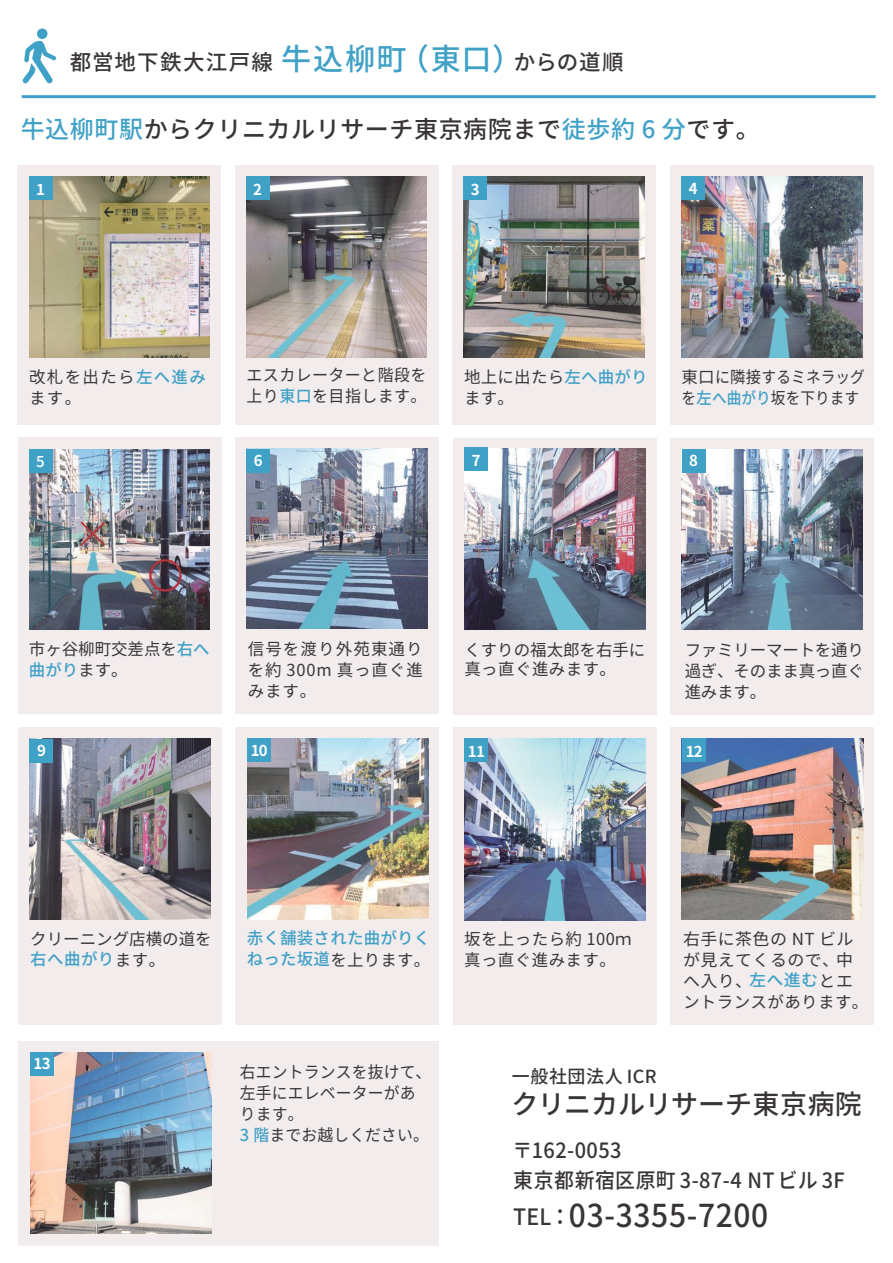
<style>
.page{position:relative;width:893px;height:1263px;background:#fff}
.page>*{position:absolute;margin:0;border:0;box-sizing:border-box;transform-origin:0 0}
.t1{font:500 31.5px "Gen Shin Gothic";letter-spacing:.025em;color:#383437;scale:.95 1}
.t2{font:500 27px "Gen Shin Gothic";color:#383437}
.t3{font:500 24px "Gen Shin Gothic";letter-spacing:.025em;color:#383437}
.t4{font:500 21.6px "Gen Shin Gothic";letter-spacing:.05em;color:#393539}
.t5{font:500 21px/30px "Gen Shin Gothic";letter-spacing:.025em;color:#383437;scale:.95 1}
.t6{font:500 18px "Gen Shin Gothic";letter-spacing:.025em;color:#383437}
.t7{font:16.5px/21px "Gen Shin Gothic";letter-spacing:.015em;color:#393539}
.t8{font:16.5px/21px "Gen Shin Gothic";letter-spacing:.015em;color:#393539;scale:.96 1}
.t9{font:16.5px/20.4px "Gen Shin Gothic";letter-spacing:-.005em;color:#393539}
.t10{font:500 16.5px/21.8px "Gen Shin Gothic";letter-spacing:.01em;color:#40a1c7}
.t11{font:16.5px/21px "Gen Shin Gothic";letter-spacing:.08em;color:#393539}
.t12{font:700 15px "Gen Shin Gothic";letter-spacing:-.05em;color:#fff}
.t13{font:500 15px "Gen Shin Gothic";color:#fff}
.s1{font-size:30.15px;color:#40a1c7}
.s2{color:#40a1c7}
.s3{font-weight:500;color:#40a1c7}
.s4{font-weight:400;color:#393539}
.s5{font-size:22.5px}
</style>
<div class="page">
<div style="left:19px;top:1042px;width:420px;height:204px;background:#f3eced"></div>
<img style="left:30px;top:1052px;width:181px;height:181px">
<div style="left:670px;top:727px;width:204px;height:298px;background:#f3eced"></div>
<img style="left:682px;top:738px;width:181px;height:182px">
<div style="left:453px;top:727px;width:204px;height:298px;background:#f3eced"></div>
<img style="left:464px;top:739px;width:181px;height:181px">
<div style="left:235px;top:727px;width:204px;height:298px;background:#f3eced"></div>
<img style="left:247px;top:738px;width:181px;height:182px">
<div style="left:18px;top:727px;width:203px;height:298px;background:#f3eced"></div>
<img style="left:29px;top:739px;width:181px;height:181px">
<div style="left:670px;top:438px;width:204px;height:276px;background:#f3eced"></div>
<img style="left:682px;top:449px;width:181px;height:181px">
<div style="left:235px;top:438px;width:204px;height:276px;background:#f3eced"></div>
<img style="left:246px;top:448px;width:181px;height:181px">
<hr style="left:22px;top:95px;width:854px;height:3px;background:#40a1c7">
<div style="left:17px;top:165px;width:204px;height:259px;background:#f3eced"></div>
<div style="left:235px;top:165px;width:204px;height:259px;background:#f3eced"></div>
<div style="left:452px;top:165px;width:204px;height:259px;background:#f3eced"></div>
<div style="left:37px;top:29px;width:10px;height:10px;background:#40a1c7;border-radius:50%"></div>
<svg style="left:22px;top:40px;width:34px;height:44px"></svg>
<img style="left:29px;top:176px;width:181px;height:181px">
<img style="left:246px;top:176px;width:181px;height:181px">
<img style="left:464px;top:176px;width:181px;height:181px">
<div style="left:670px;top:165px;width:204px;height:259px;background:#f3eced"></div>
<div style="left:18px;top:438px;width:203px;height:276px;background:#f3eced"></div>
<img style="left:682px;top:176px;width:181px;height:181px">
<img style="left:29px;top:449px;width:181px;height:181px">
<div style="left:29px;top:176px;width:23px;height:24px;background:#40a1c7"></div>
<div style="left:246px;top:176px;width:24px;height:24px;background:#40a1c7"></div>
<div style="left:464px;top:176px;width:23px;height:24px;background:#40a1c7"></div>
<div style="left:682px;top:176px;width:23px;height:24px;background:#40a1c7"></div>
<div style="left:29px;top:449px;width:24px;height:24px;background:#40a1c7"></div>
<div style="left:453px;top:438px;width:203px;height:276px;background:#f3eced"></div>
<div style="left:682px;top:449px;width:23px;height:24px;background:#40a1c7"></div>
<div style="left:29px;top:739px;width:24px;height:23px;background:#40a1c7"></div>
<img style="left:464px;top:448px;width:182px;height:181px">
<div style="left:464px;top:448px;width:24px;height:23px;background:#40a1c7"></div>
<div style="left:682px;top:739px;width:23px;height:23px;background:#40a1c7"></div>
<div style="left:247px;top:738px;width:23px;height:24px;background:#40a1c7"></div>
<div style="left:30px;top:1052px;width:24px;height:24px;background:#40a1c7"></div>
<div style="left:464px;top:739px;width:24px;height:23px;background:#40a1c7"></div>
<div style="left:247px;top:449px;width:23px;height:24px;background:#40a1c7"></div>
<h3 class="t4" style="left:70px;top:46px;width:555px">都営地下鉄大江戸線<span class="s1">牛込柳町（東口）</span>からの道順</h3>
<h3 class="t3" style="left:21px;top:112px;width:741px"><span class="s2">牛込柳町駅</span>からクリニカルリサーチ東京病院まで<span class="s2">徒歩約 6 分</span>です。</h3>
<p class="t12" style="left:36px;top:178px;width:10px">1</p>
<p class="t12" style="left:253px;top:178px;width:10px">2</p>
<p class="t12" style="left:689px;top:177px;width:10px">4</p>
<p class="t12" style="left:471px;top:178px;width:10px">3</p>
<p class="t11" style="left:29px;top:367px;width:178px">改札を出たら<span class="s3">左へ進み</span>ます。</p>
<p class="t7" style="left:247px;top:365px;width:181px">エスカレーターと階段を上り<span class="s3">東口</span>を目指します。</p>
<p class="t7" style="left:464px;top:367px;width:185px">地上に出たら<span class="s3">左へ曲がり</span>ます。</p>
<p class="t7" style="left:682px;top:367px;width:185px">東口に隣接するミネラッグを<span class="s3">左へ曲がり</span>坂を下ります</p>
<p class="t13" style="left:36px;top:450px;width:10px">5</p>
<p class="t12" style="left:254px;top:448px;width:10px">6</p>
<p class="t12" style="left:472px;top:449px;width:10px">7</p>
<p class="t12" style="left:689px;top:449px;width:10px">8</p>
<p class="t9" style="left:29px;top:639px;width:182px">市ヶ谷柳町交差点を<span class="s3">右へ曲がり</span>ます。</p>
<p class="t7" style="left:248px;top:639px;width:177px;text-align:justify">信号を渡り外苑東通りを約 300m 真っ直ぐ進みます。</p>
<p class="t9" style="left:464px;top:639px;width:183px;line-height:19.8px">くすりの福太郎を右手に真っ直ぐ進みます。</p>
<p class="t7" style="left:685px;top:639px;width:181px;text-align:justify">ファミリーマートを通り過ぎ、そのまま真っ直ぐ進みます。</p>
<p class="t12" style="left:37px;top:739px;width:10px">9</p>
<p class="t12" style="left:251px;top:739px;width:18px">10</p>
<p class="t12" style="left:468px;top:740px;width:18px">11</p>
<p class="t12" style="left:686px;top:740px;width:18px">12</p>
<p class="t7" style="left:30px;top:929px;width:183px;line-height:20.4px">クリーニング店横の道を<span class="s3">右へ曲がり</span>ます。</p>
<p class="t12" style="left:34px;top:1052px;width:18px">13</p>
<p class="t10" style="left:247px;top:927px;width:185px">赤く舗装された曲がりくねった坂道<span class="s4">を上ります。</span></p>
<p class="t7" style="left:464px;top:928px;width:169px">坂を上ったら約 100ｍ真っ直ぐ進みます。</p>
<p class="t7" style="left:683px;top:928px;width:187px">右手に茶色の NT ビルが見えてくるので、中へ入り、<span class="s3">左へ進む</span>とエントランスがあります。</p>
<p class="t8" style="left:240px;top:1062px;width:201px">右エントランスを抜けて、左手にエレベーターがあります。<br><span class="s3">3 階</span>までお越しください。</p>
<p class="t6" style="left:512px;top:1063px;width:146px">一般社団法人 ICR</p>
<h2 class="t2" style="left:511px;top:1084px;width:352px">クリニカルリサーチ東京病院</h2>
<p class="t5" style="left:512px;top:1135px;width:351px">〒162-0053<br>東京都新宿区原町 3-87-4 NTビル 3F</p>
<h1 class="t1" style="left:513px;top:1192px;width:270px"><span class="s5">TEL：</span>03-3355-7200</h1>
</div>
